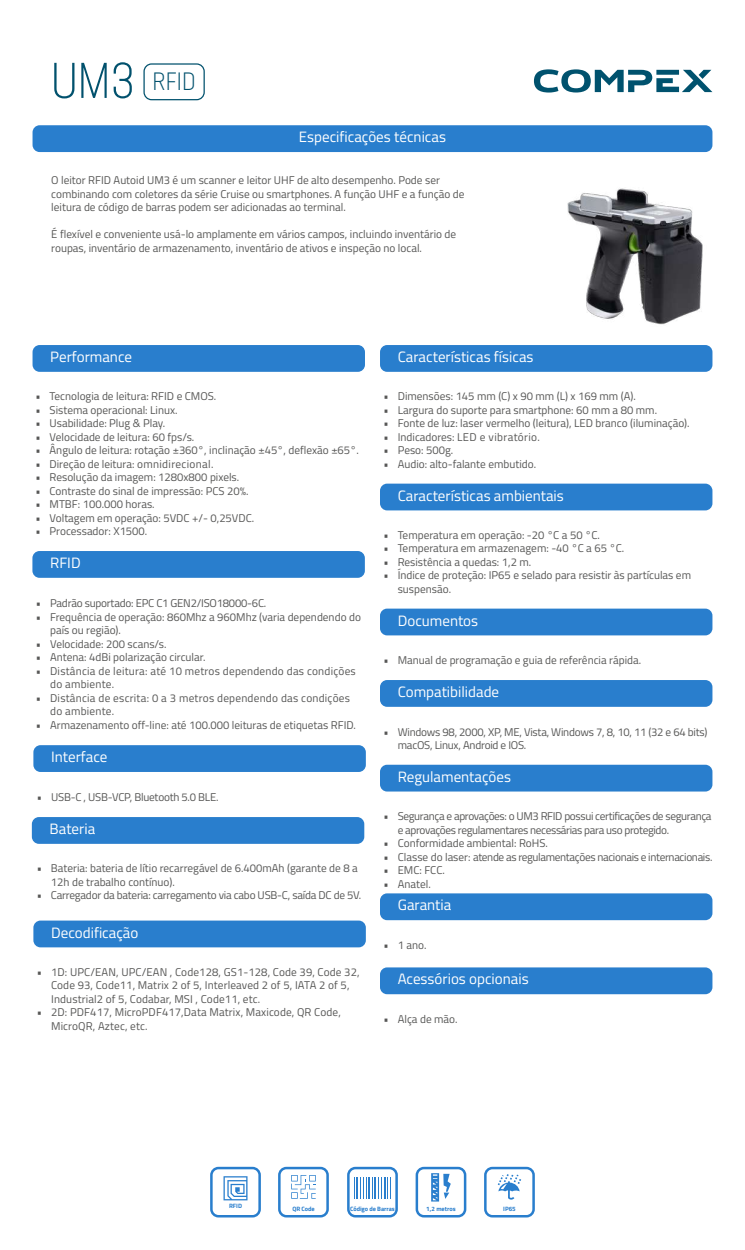
<style>
.page{position:relative;width:745px;height:1250px;background:#fff}
.page>*{position:absolute;margin:0;border:0;box-sizing:border-box;transform-origin:0 0}
.t1{font:300 condensed 50px "Neusa Next Pro";color:#01516d}
.t2{font:300 condensed 25px "Neusa Next Pro";color:#01516d}
.t3{font:15px "Titillium Web";color:#fff}
.t4{font:11.25px/13.5px "Titillium Web";color:#575756}
.t5{font:11.25px/13.5px "Titillium Web";letter-spacing:-.02em;color:#575756}
.t6{font:11.25px/13.5px "Titillium Web";letter-spacing:-.03em;color:#575756}
.t7{font:11.25px/13.5px "Titillium Web";letter-spacing:.02em;color:#575756}
.t8{font:11.25px "Titillium Web";letter-spacing:.03em;color:#575756}
.t9{font:700 6.25px "Titillium Web";letter-spacing:-.01em;color:#297ecd}
</style>
<div class="page">
<div style="left:33px;top:125px;width:679px;height:27px;background:#297ecd;border-radius:7px"></div>
<div style="left:33px;top:345px;width:332px;height:27px;background:#297ecd;border-radius:7px"></div>
<div style="left:33px;top:921px;width:332px;height:26px;background:#297ecd;border-radius:7px"></div>
<div style="left:380px;top:345px;width:332px;height:27px;background:#297ecd;border-radius:7px"></div>
<div style="left:380px;top:484px;width:332px;height:26px;background:#297ecd;border-radius:7px"></div>
<div style="left:380px;top:765px;width:332px;height:27px;background:#297ecd;border-radius:7px"></div>
<div style="left:380px;top:893px;width:332px;height:27px;background:#297ecd;border-radius:7px"></div>
<div style="left:380px;top:967px;width:332px;height:27px;background:#297ecd;border-radius:7px"></div>
<div style="left:380px;top:609px;width:332px;height:26px;background:#297ecd;border-radius:7px"></div>
<div style="left:380px;top:680px;width:332px;height:27px;background:#297ecd;border-radius:7px"></div>
<div style="left:415px;top:1167px;width:51px;height:50px;border:2px solid #297ecd;border-radius:7px"></div>
<div style="left:484px;top:1167px;width:50px;height:50px;border:2px solid #297ecd;border-radius:7px"></div>
<svg style="left:431px;top:1173px;width:19px;height:29px"></svg>
<svg style="left:497px;top:1174px;width:24px;height:26px"></svg>
<div style="left:347px;top:1167px;width:50px;height:50px;border:2px solid #297ecd;border-radius:7px"></div>
<div style="left:278px;top:1167px;width:50px;height:50px;border:2px solid #297ecd;border-radius:7px"></div>
<svg style="left:354px;top:1178px;width:34px;height:21px"></svg>
<svg style="left:533px;top:69px;width:179px;height:24px"></svg>
<svg style="left:291px;top:1175px;width:24px;height:24px"></svg>
<div style="left:33px;top:745px;width:332px;height:27px;background:#297ecd;border-radius:7px"></div>
<div style="left:32px;top:551px;width:332px;height:27px;background:#297ecd;border-radius:7px"></div>
<div style="left:32px;top:817px;width:332px;height:27px;background:#297ecd;border-radius:7px"></div>
<img style="left:567px;top:188px;width:136px;height:137px">
<div style="left:143px;top:63px;width:62px;height:37px;border:1px solid #01516d;border-radius:8px"></div>
<svg style="left:223px;top:1176px;width:24px;height:24px"></svg>
<div style="left:210px;top:1167px;width:51px;height:50px;border:2px solid #297ecd;border-radius:7px"></div>
<h1 class="t1" style="left:51px;top:50px;width:85px">UM3</h1>
<h2 class="t2" style="left:152px;top:67px;width:44px">RFID</h2>
<h3 class="t3" style="left:299px;top:126px;width:148px">Especificações técnicas</h3>
<p class="t4" style="left:51px;top:173px;width:414px">O leitor RFID Autoid UM3 é um scanner e leitor UHF de alto desempenho. Pode ser combinando com coletores da série Cruise ou smartphones. A função UHF e a função de leitura de código de barras podem ser adicionadas ao terminal.</p>
<p class="t4" style="left:51px;top:227px;width:406px">É flexível e conveniente usá-lo amplamente em vários campos, incluindo inventário de roupas, inventário de armazenamento, inventário de ativos e inspeção no local.</p>
<h3 class="t3" style="left:50px;top:346px;width:83px">Performance</h3>
<h3 class="t3" style="left:397px;top:346px;width:137px">Características físicas</h3>
<p class="t4" style="left:383px;top:389px;width:254px">• Dimensões: 145 mm (C) x 90 mm (L) x 169 mm (A).</p>
<p class="t4" style="left:383px;top:403px;width:275px">• Largura do suporte para smartphone: 60 mm a 80 mm.</p>
<p class="t4" style="left:383px;top:416px;width:307px">• Fonte de luz: laser vermelho (leitura), LED branco (iluminação).</p>
<p class="t8" style="left:383px;top:429px;width:158px">• Indicadores: LED e vibratório.</p>
<p class="t4" style="left:383px;top:443px;width:71px">• Peso: 500g.</p>
<p class="t4" style="left:383px;top:457px;width:154px">• Audio: alto-falante embutido.</p>
<p class="t4" style="left:35px;top:389px;width:182px">• Tecnologia de leitura: RFID e CMOS.</p>
<p class="t4" style="left:35px;top:403px;width:144px">• Sistema operacional: Linux.</p>
<p class="t4" style="left:35px;top:416px;width:131px">• Usabilidade: Plug &amp; Play.</p>
<p class="t4" style="left:35px;top:430px;width:160px">• Velocidade de leitura: 60 fps/s.</p>
<p class="t4" style="left:35px;top:443px;width:325px">• Ângulo de leitura: rotação ±360°, inclinação ±45°, deflexão ±65°.</p>
<p class="t4" style="left:35px;top:457px;width:179px">• Direção de leitura: omnidirecional.</p>
<p class="t4" style="left:35px;top:470px;width:205px">• Resolução da imagem: 1280x800 pixels.</p>
<p class="t4" style="left:35px;top:484px;width:214px">• Contraste do sinal de impressão: PCS 20%.</p>
<p class="t4" style="left:35px;top:497px;width:121px">• MTBF: 100.000 horas.</p>
<p class="t4" style="left:35px;top:511px;width:220px">• Voltagem em operação: 5VDC +/- 0,25VDC.</p>
<p class="t4" style="left:35px;top:524px;width:113px">• Processador: X1500.</p>
<p class="t4" style="left:383px;top:528px;width:218px">• Temperatura em operação: -20 °C a 50 °C.</p>
<p class="t4" style="left:383px;top:541px;width:242px">• Temperatura em armazenagem: -40 °C a 65 °C.</p>
<p class="t4" style="left:383px;top:555px;width:149px">• Resistência a quedas: 1,2 m.</p>
<p class="t4" style="left:397px;top:568px;width:294px;text-indent:-14px">• Índice de proteção: IP65 e selado para resistir às partículas em suspensão.</p>
<h3 class="t3" style="left:397px;top:484px;width:167px">Características ambientais</h3>
<h3 class="t3" style="left:50px;top:552px;width:32px">RFID</h3>
<p class="t5" style="left:36px;top:596px;width:232px">• Padrão suportado: EPC C1 GEN2/ISO18000-6C.</p>
<p class="t4" style="left:50px;top:609px;width:312px;text-indent:-14px">• Frequência de operação: 860Mhz a 960Mhz (varia dependendo do país ou região).</p>
<p class="t4" style="left:36px;top:636px;width:132px">• Velocidade: 200 scans/s.</p>
<p class="t4" style="left:36px;top:650px;width:171px">• Antena: 4dBi polarização circular.</p>
<p class="t7" style="left:50px;top:663px;width:307px;text-indent:-14px">• Distância de leitura: até 10 metros dependendo das condições do ambiente.</p>
<p class="t7" style="left:50px;top:690px;width:301px;text-indent:-14px">• Distância de escrita: 0 a 3 metros dependendo das condições do ambiente.</p>
<p class="t4" style="left:36px;top:717px;width:321px">• Armazenamento off-line: até 100.000 leituras de etiquetas RFID.</p>
<h3 class="t3" style="left:51px;top:746px;width:58px">Interface</h3>
<p class="t5" style="left:37px;top:790px;width:183px">• USB-C , USB-VCP, Bluetooth 5.0 BLE.</p>
<h3 class="t3" style="left:50px;top:818px;width:47px">Bateria</h3>
<p class="t4" style="left:51px;top:861px;width:308px;text-indent:-14px">• Bateria: bateria de lítio recarregável de 6.400mAh (garante de 8 a<br>12h de trabalho contínuo).</p>
<p class="t5" style="left:37px;top:888px;width:326px">• Carregador da bateria: carregamento via cabo USB-C, saída DC de 5V.</p>
<h3 class="t3" style="left:51px;top:921px;width:89px">Decodificação</h3>
<p class="t4" style="left:51px;top:965px;width:310px;text-indent:-14px">• 1D: UPC/EAN, UPC/EAN , Code128, GS1-128, Code 39, Code 32,<br>Code 93, Code11, Matrix 2 of 5, Interleaved 2 of 5, IATA 2 of 5,<br>Industrial2 of 5, Codabar, MSI , Code11, etc.</p>
<p class="t4" style="left:51px;top:1005px;width:291px;text-indent:-14px">• 2D: PDF417, MicroPDF417,Data Matrix, Maxicode, QR Code,<br>MicroQR, Aztec, etc.</p>
<h3 class="t3" style="left:397px;top:609px;width:82px">Documentos</h3>
<p class="t4" style="left:383px;top:653px;width:259px">• Manual de programação e guia de referência rápida.</p>
<h3 class="t3" style="left:397px;top:681px;width:103px">Compatibilidade</h3>
<p class="t5" style="left:397px;top:724px;width:311px;text-indent:-14px">• Windows 98, 2000, XP, ME, Vista, Windows 7, 8, 10, 11 (32 e 64 bits) macOS, Linux, Android e IOS.</p>
<h3 class="t3" style="left:397px;top:766px;width:115px">Regulamentações</h3>
<p class="t6" style="left:397px;top:809px;width:315px;text-indent:-14px">• Segurança e aprovações: o UM3 RFID possui certificações de segurança e aprovações regulamentares necessárias para uso protegido.</p>
<p class="t4" style="left:383px;top:836px;width:166px">• Conformidade ambiental: RoHS.</p>
<p class="t6" style="left:383px;top:849px;width:330px">• Classe do laser: atende as regulamentações nacionais e internacionais.</p>
<p class="t4" style="left:383px;top:863px;width:63px">• EMC: FCC.</p>
<p class="t4" style="left:383px;top:876px;width:49px">• Anatel.</p>
<h3 class="t3" style="left:397px;top:894px;width:55px">Garantia</h3>
<p class="t4" style="left:383px;top:937px;width:44px">• 1 ano.</p>
<h3 class="t3" style="left:397px;top:968px;width:132px">Acessórios opcionais</h3>
<p class="t4" style="left:383px;top:1011px;width:76px">• Alça de mão.</p>
<p class="t9" style="left:229px;top:1201px;width:14px">RFID</p>
<p class="t9" style="left:292px;top:1204px;width:24px">QR Code</p>
<p class="t9" style="left:350px;top:1204px;width:46px">Código de Barras</p>
<p class="t9" style="left:426px;top:1204px;width:31px">1,2 metros</p>
<p class="t9" style="left:503px;top:1204px;width:14px">IP65</p>
</div>
